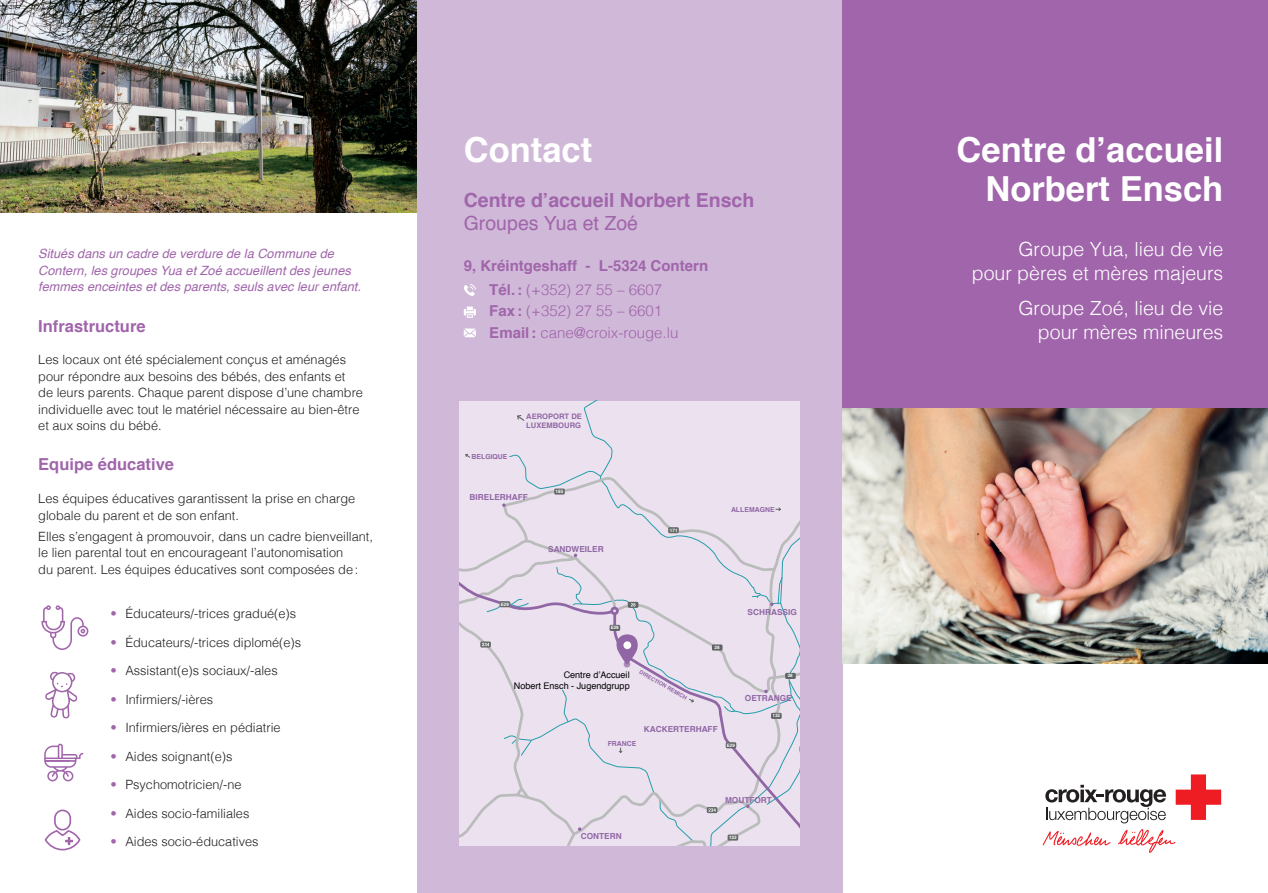
<style>
.page{position:relative;width:1268px;height:893px;background:#fff}
.page>*{position:absolute;margin:0;border:0;box-sizing:border-box;transform-origin:0 0}
.t1{font:700 34.5px/39px "Helvetica";color:#fff;text-align:right}
.t2{font:300 19.5px/23.4px "Helvetica";color:#fff;text-align:right}
.t3{font:700 19.5px "Helvetica";color:#a065aa}
.t4{font:19.5px "Helvetica";color:#a065aa}
.t5{font:700 16.5px "Helvetica";color:#a065aa}
.t6{font:700 15px/24px "Helvetica";color:#a065aa}
.t7{font:300 15px/21.6px "Helvetica";color:#a065aa}
.t8{font:300 12.75px/16.5px "Helvetica";color:#231f20}
.t9{font:italic 12.75px/16.5px "Helvetica";color:#a065aa}
.t10{font:9px/10.8px "Helvetica";color:#000001;text-align:right}
.t11{font:700 8.25px "Helvetica";color:#9066a5}
.t12{font:700 7.65px/9.1px "Helvetica";color:#9066a5}
.t13{font:700 6.9px "Helvetica";color:#9066a5}
.t14{font:700 5.55px "Helvetica";color:#9066a5}
.t15{font:700 4.65px "Helvetica";color:#fff}
.s1{color:#a065aa}
.s2{font-weight:300}
.s3{font-weight:700}
</style>
<div class="page">
<div style="left:417px;top:0;width:425px;height:893px;background:#d0b8d8"></div>
<img style="left:0;top:0;width:417px;height:213px">
<img style="left:842px;top:407px;width:425px;height:256px">
<div style="left:842px;top:0;width:425px;height:407px;background:#a065aa"></div>
<svg style="left:1042px;top:774px;width:178px;height:79px"></svg>
<svg style="left:45px;top:671px;width:32px;height:48px"></svg>
<svg style="left:44px;top:744px;width:39px;height:37px"></svg>
<hr style="left:45px;top:760px;width:31px;height:2px;background:#a166aa">
<div style="left:54px;top:809px;width:17px;height:21px;border:2px solid #a166aa;border-radius:8px"></div>
<svg style="left:45px;top:829px;width:35px;height:21px"></svg>
<svg style="left:41px;top:605px;width:47px;height:45px"></svg>
<svg style="left:463px;top:307px;width:13px;height:11px"></svg>
<svg style="left:463px;top:284px;width:13px;height:12px"></svg>
<svg style="left:463px;top:329px;width:13px;height:8px"></svg>
<svg style="left:459px;top:401px;width:340px;height:444px;background:#e6ddeb"></svg>
<p class="t9" style="left:38px;top:246px;width:324px">Situés dans un cadre de verdure de la Commune de<br>Contern, les groupes Yua et Zoé accueillent des jeunes femmes enceintes et des parents, seuls avec leur enfant.</p>
<p class="t5" style="left:38px;top:312px;width:109px">Infrastructure</p>
<p class="t8" style="left:38px;top:351px;width:326px">Les locaux ont été spécialement conçus et aménagés pour répondre aux besoins des bébés, des enfants et de leurs parents. Chaque parent dispose d’une chambre individuelle avec tout le matériel nécessaire au bien-être et aux soins du bébé.</p>
<p class="t5" style="left:38px;top:451px;width:137px">Equipe éducative</p>
<p class="t8" style="left:38px;top:489px;width:318px">Les équipes éducatives garantissent la prise en charge globale du parent et de son enfant.</p>
<p class="t8" style="left:38px;top:527px;width:336px">Elles s’engagent à promouvoir, dans un cadre bienveillant, le lien parental tout en encourageant l’autonomisation<br>du parent. Les équipes éducatives sont composées de:</p>
<p class="t8" style="left:111px;top:605px;width:187px"><span class="s1">•</span> Éducateurs/-trices gradué(e)s</p>
<p class="t8" style="left:111px;top:633px;width:192px"><span class="s1">•</span> Éducateurs/-trices diplomé(e)s</p>
<p class="t8" style="left:111px;top:662px;width:169px"><span class="s1">•</span> Assistant(e)s sociaux/-ales</p>
<p class="t8" style="left:111px;top:690px;width:104px"><span class="s1">•</span> Infirmiers/-ières</p>
<p class="t8" style="left:111px;top:719px;width:171px"><span class="s1">•</span> Infirmiers/ières en pédiatrie</p>
<p class="t8" style="left:111px;top:747px;width:123px"><span class="s1">•</span> Aides soignant(e)s</p>
<p class="t8" style="left:111px;top:776px;width:132px"><span class="s1">•</span> Psychomotricien/-ne</p>
<p class="t8" style="left:111px;top:804px;width:140px"><span class="s1">•</span> Aides socio-familiales</p>
<p class="t8" style="left:111px;top:833px;width:149px"><span class="s1">•</span> Aides socio-éducatives</p>
<h1 class="t1" style="left:463px;top:131px;width:130px">Contact</h1>
<h2 class="t3" style="left:463px;top:184px;width:292px">Centre d’accueil Norbert Ensch</h2>
<h2 class="t4" style="left:463px;top:208px;width:176px">Groupes Yua et Zoé</h2>
<p class="t6" style="left:489px;top:254px;width:220px;text-indent:-26px">9, Kréintgeshaff - L-5324 Contern<br>Tél.: <span class="s2">(+352) 27 55 – 6607</span></p>
<p class="t7" style="left:489px;top:299px;width:190px"><span class="s3">Fax:</span> (+352) 27 55 – 6601<br><span class="s3">Email:</span> cane@croix-rouge.lu</p>
<p class="t13" style="left:471px;top:451px;width:37px">BELGIQUE</p>
<p class="t12" style="left:526px;top:412px;width:57px">AEROPORT DE<br>LUXEMBOURG</p>
<p class="t11" style="left:469px;top:491px;width:60px">BIRELERHAFF</p>
<p class="t15" style="left:555px;top:488px;width:9px">185</p>
<p class="t11" style="left:548px;top:543px;width:57px">SANDWEILER</p>
<p class="t15" style="left:669px;top:526px;width:9px">171</p>
<p class="t13" style="left:730px;top:504px;width:45px">ALLEMAGNE</p>
<p class="t15" style="left:500px;top:600px;width:10px">E29</p>
<p class="t15" style="left:610px;top:624px;width:10px">E29</p>
<p class="t10" style="left:513px;top:670px;width:117px">Centre d’Accueil<br>Nobert Ensch - Jugendgrupp</p>
<p class="t14" style="left:642px;top:668px;width:55px;rotate:29deg">DIRECTION REMICH</p>
<p class="t15" style="left:714px;top:644px;width:7px">28</p>
<p class="t11" style="left:643px;top:722px;width:75px">KACKERTERHAFF</p>
<p class="t11" style="left:747px;top:605px;width:51px">SCHRASSIG</p>
<p class="t15" style="left:787px;top:672px;width:7px">28</p>
<p class="t11" style="left:744px;top:692px;width:48px">OETRANGE</p>
<p class="t15" style="left:772px;top:712px;width:9px">132</p>
<p class="t13" style="left:607px;top:738px;width:30px">FRANCE</p>
<p class="t11" style="left:580px;top:830px;width:42px">CONTERN</p>
<p class="t15" style="left:726px;top:741px;width:10px">E29</p>
<p class="t11" style="left:725px;top:793px;width:48px">MOUTFORT</p>
<p class="t15" style="left:728px;top:834px;width:9px">132</p>
<h1 class="t1" style="left:956px;top:131px;width:268px">Centre d’accueil<br>Norbert Ensch</h1>
<h2 class="t2" style="left:971px;top:236px;width:253px">Groupe Yua, lieu de vie<br>pour pères et mères majeurs</h2>
<h2 class="t2" style="left:1018px;top:295px;width:206px">Groupe Zoé, lieu de vie pour mères mineures</h2>
</div>
